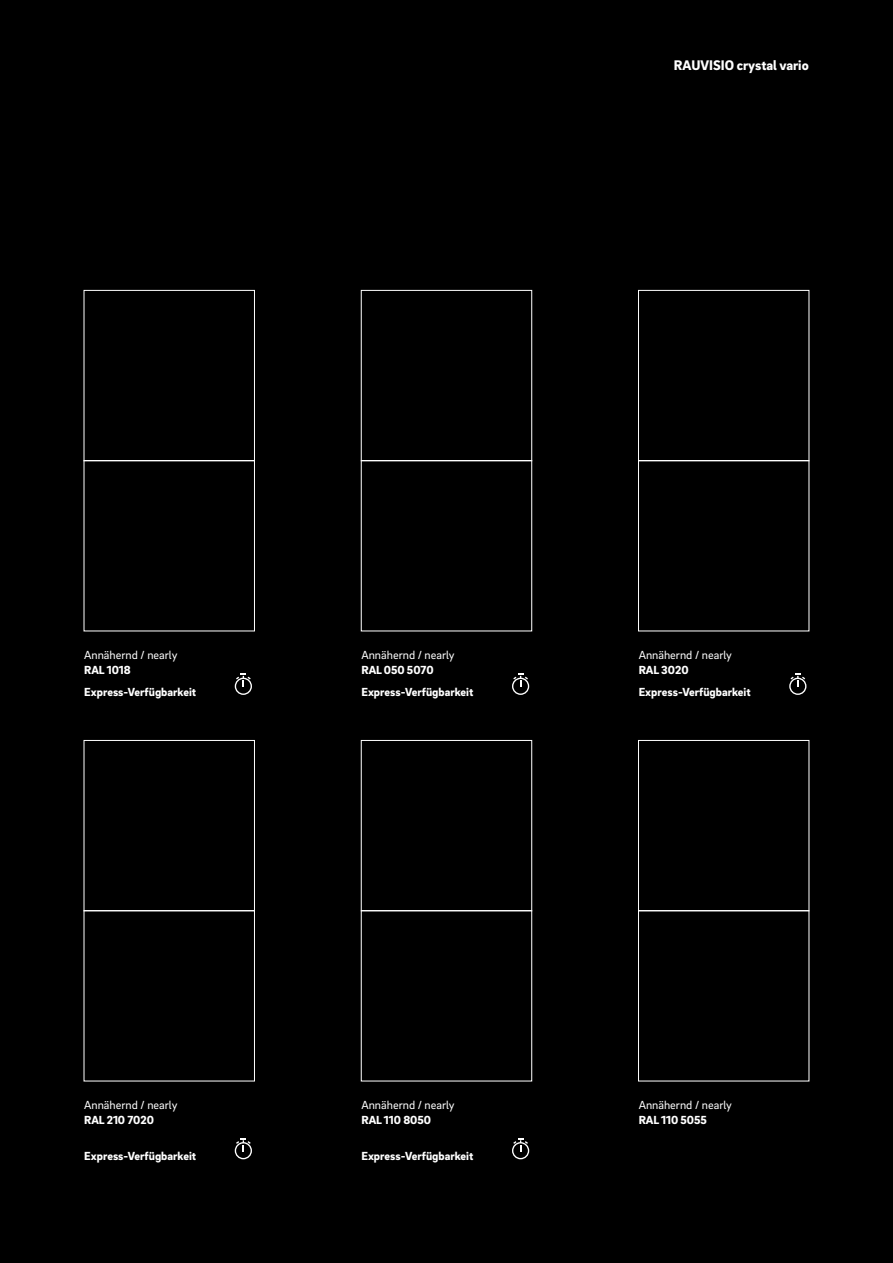
<style>
.page{position:relative;width:893px;height:1263px;background:#000}
.page>*{position:absolute;margin:0;border:0;box-sizing:border-box;transform-origin:0 0}
.MP__Live_column_titl{font:900 14.25px "Brix Sans";color:#fff}
._42__Info_box_-_body{font:900 12px "Brix Sans";color:#fff}
._42__Info_box_-_body-2{font:12px "Brix Sans";color:#fff}
</style>
<div class="page">
<svg style="left:361px;top:290px;width:171px;height:341px"></svg>
<svg style="left:84px;top:290px;width:171px;height:341px"></svg>
<svg style="left:638px;top:290px;width:171px;height:341px"></svg>
<svg style="left:84px;top:740px;width:171px;height:341px"></svg>
<svg style="left:361px;top:740px;width:171px;height:341px"></svg>
<svg style="left:638px;top:740px;width:171px;height:341px"></svg>
<svg style="left:235px;top:674px;width:17px;height:21px"></svg>
<svg style="left:235px;top:1138px;width:17px;height:21px"></svg>
<svg style="left:512px;top:674px;width:17px;height:21px"></svg>
<svg style="left:512px;top:1138px;width:17px;height:21px"></svg>
<svg style="left:789px;top:674px;width:17px;height:21px"></svg>
<p class="MP__Live_column_titl" style="left:674px;top:56px;width:136px">RAUVISIO crystal vario</p>
<p class="_42__Info_box_-_body-2" style="left:84px;top:647px;width:95px">Annähernd / nearly</p>
<p class="_42__Info_box_-_body" style="left:84px;top:662px;width:48px">RAL 1018</p>
<p class="_42__Info_box_-_body-2" style="left:361px;top:647px;width:95px">Annähernd / nearly</p>
<p class="_42__Info_box_-_body" style="left:361px;top:662px;width:74px">RAL 050 5070</p>
<p class="_42__Info_box_-_body-2" style="left:639px;top:647px;width:95px">Annähernd / nearly</p>
<p class="_42__Info_box_-_body" style="left:639px;top:662px;width:51px">RAL 3020</p>
<p class="_42__Info_box_-_body" style="left:84px;top:684px;width:113px">Express-Verfügbarkeit</p>
<p class="_42__Info_box_-_body" style="left:361px;top:684px;width:113px">Express-Verfügbarkeit</p>
<p class="_42__Info_box_-_body" style="left:639px;top:684px;width:113px">Express-Verfügbarkeit</p>
<p class="_42__Info_box_-_body-2" style="left:84px;top:1097px;width:95px">Annähernd / nearly</p>
<p class="_42__Info_box_-_body" style="left:84px;top:1112px;width:71px">RAL 210 7020</p>
<p class="_42__Info_box_-_body-2" style="left:361px;top:1097px;width:95px">Annähernd / nearly</p>
<p class="_42__Info_box_-_body" style="left:361px;top:1112px;width:71px">RAL 110 8050</p>
<p class="_42__Info_box_-_body-2" style="left:639px;top:1097px;width:95px">Annähernd / nearly</p>
<p class="_42__Info_box_-_body" style="left:639px;top:1112px;width:70px">RAL 110 5055</p>
<p class="_42__Info_box_-_body" style="left:84px;top:1148px;width:113px">Express-Verfügbarkeit</p>
<p class="_42__Info_box_-_body" style="left:361px;top:1148px;width:113px">Express-Verfügbarkeit</p>
</div>
